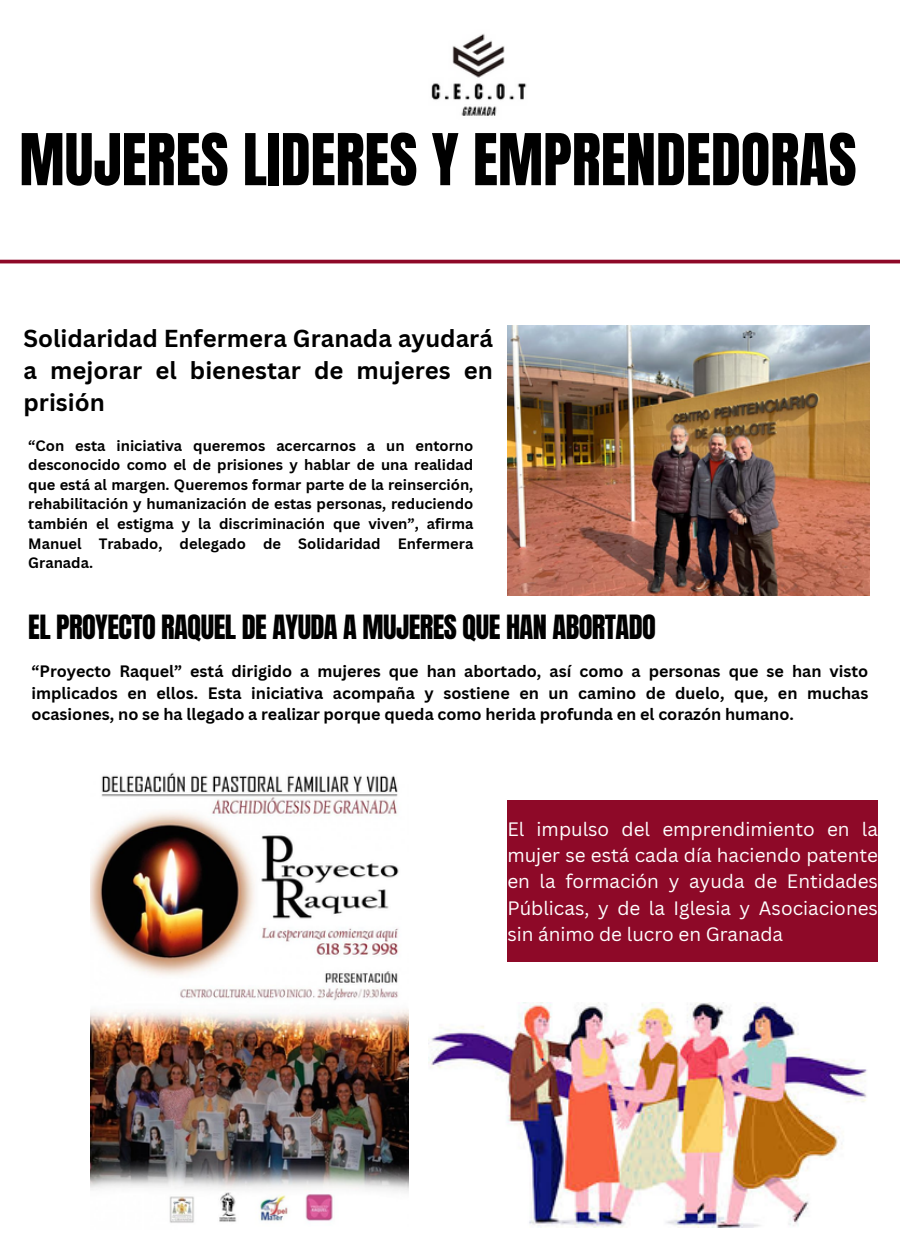
<style>
.page{position:relative;width:900px;height:1260px;background:#fff}
.page>*{position:absolute;margin:0;border:0;box-sizing:border-box;transform-origin:0 0}
.t1{font:60.75px "Anton";color:#000}
.t2{font:28.5px "Anton";letter-spacing:-.02em;color:#000}
.t3{font:700 24px/32px "Canva Sans";color:#000;text-align:justify}
.t4{font:19px/26.2px "Canva Sans";color:#fff;text-align:justify}
.t5{font:700 16px/21.5px "Canva Sans";color:#000;text-align:justify}
.t6{font:700 14.75px/19.5px "Canva Sans";color:#000;text-align:justify}
</style>
<div class="page">
<hr style="left:0;top:260px;width:900px;height:3px;background:#8e0928">
<img style="left:431px;top:33px;width:96px;height:83px">
<div style="left:507px;top:800px;width:371px;height:162px;background:#8e0928"></div>
<img style="left:507px;top:325px;width:362px;height:270px">
<img style="left:90px;top:772px;width:319px;height:451px">
<img style="left:428px;top:1003px;width:439px;height:225px">
<h1 class="t1" style="left:19px;top:116px;width:839px">MUJERES LIDERES Y EMPRENDEDORAS</h1>
<p class="t3" style="left:24px;top:322px;width:471px">Solidaridad Enfermera Granada ayudará a mejorar el bienestar de mujeres en prisión</p>
<p class="t6" style="left:28px;top:435px;width:447px">“Con esta iniciativa queremos acercarnos a un entorno desconocido como el de prisiones y hablar de una realidad que está al margen. Queremos formar parte de la reinserción, rehabilitación y humanización de estas personas, reduciendo también el estigma y la discriminación que viven”, afirma Manuel Trabado, delegado de Solidaridad Enfermera Granada.</p>
<h2 class="t2" style="left:28px;top:606px;width:629px">EL PROYECTO RAQUEL DE AYUDA A MUJERES QUE HAN ABORTADO</h2>
<h4 class="t5" style="left:32px;top:660px;width:838px">“Proyecto Raquel” está dirigido a mujeres que han abortado, así como a personas que se han visto implicados en ellos. Esta iniciativa acompaña y sostiene en un camino de duelo, que, en muchas ocasiones, no se ha llegado a realizar porque queda como herida profunda en el corazón humano.</h4>
<p class="t4" style="left:507px;top:815px;width:372px">El impulso del emprendimiento en la mujer se está cada día haciendo patente en la formación y ayuda de Entidades Públicas, y de la Iglesia y Asociaciones sin ánimo de lucro en Granada</p>
</div>
